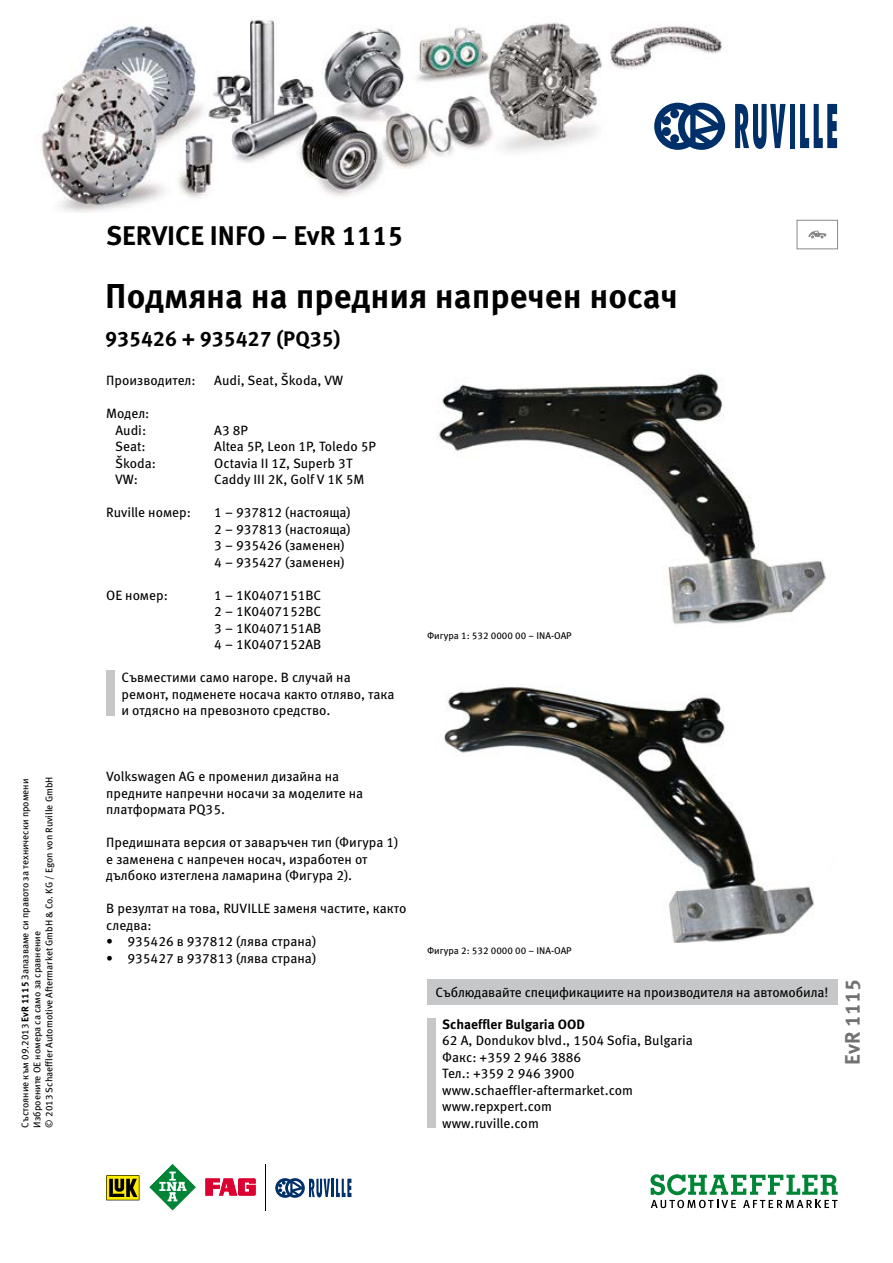
<style>
.page{position:relative;width:893px;height:1263px;background:#fff}
.page>*{position:absolute;margin:0;border:0;box-sizing:border-box;transform-origin:0 0}
.N-23{font:700 34.5px "Meta Pro";color:#000}
.t1{font:700 27px "Meta Pro";color:#000}
.N-14{font:700 21px "Meta Pro";color:#000}
.t2{font:700 21px "Meta Pro";color:#707172}
.Normal_9_11{font:13.5px/16.5px "Meta Pro";color:#000}
.Šedy_rameček{font:13.5px "Meta Pro";letter-spacing:-.01em;color:#000}
.Normal_9_11-2{font:700 13.5px "Meta Pro";color:#000}
.Obrazek{font:9.75px "Meta Pro";color:#000}
.s1{font-weight:700}
</style>
<div class="page">
<img style="left:438px;top:373px;width:388px;height:251px">
<img style="left:443px;top:687px;width:371px;height:256px">
<div style="left:106px;top:670px;width:9px;height:45px;background:#c6c7c8"></div>
<div style="left:427px;top:979px;width:411px;height:25px;background:#c6c7c8"></div>
<div style="left:427px;top:1018px;width:9px;height:110px;background:#c6c7c8"></div>
<div style="left:797px;top:220px;width:41px;height:29px;border:1px solid #87888a"></div>
<svg style="left:808px;top:231px;width:18px;height:7px"></svg>
<svg style="left:106px;top:1175px;width:33px;height:25px"></svg>
<svg style="left:149px;top:1164px;width:47px;height:47px"></svg>
<svg style="left:206px;top:1178px;width:50px;height:17px"></svg>
<hr style="left:265px;top:1164px;width:1px;height:46px;background:#000">
<svg style="left:275px;top:1178px;width:76px;height:20px"></svg>
<svg style="left:650px;top:1174px;width:188px;height:34px"></svg>
<img style="left:41px;top:17px;width:797px;height:196px">
<div style="left:789px;top:104px;width:5px;height:44px;background:#003069"></div>
<svg style="left:735px;top:104px;width:51px;height:45px"></svg>
<svg style="left:654px;top:103px;width:71px;height:47px"></svg>
<svg style="left:800px;top:104px;width:37px;height:44px"></svg>
<p class="Obrazek" style="left:42px;top:1127px;width:352px;rotate:-90deg">© 2013 Schaeffler Automotive Aftermarket GmbH &amp; Co. KG / Egon von Ruville GmbH</p>
<p class="Obrazek" style="left:18px;top:1127px;width:350px;rotate:-90deg">Състояние към 09.2013 <span class="s1">EvR 1115</span> Запазваме си правото за технически промени</p>
<p class="Obrazek" style="left:30px;top:1127px;width:198px;rotate:-90deg">Изброените ОЕ номера са само за сравнение</p>
<p class="t1" style="left:106px;top:214px;width:299px">SERVICE INFO – EvR 1115</p>
<p class="N-23" style="left:105px;top:269px;width:574px">Подмяна на предния напречен носач</p>
<p class="N-14" style="left:105px;top:323px;width:237px">935426 + 935427 (PQ35)</p>
<p class="Normal_9_11" style="left:106px;top:371px;width:91px">Производител:</p>
<p class="Normal_9_11" style="left:214px;top:371px;width:130px">Audi, Seat, Škoda, VW</p>
<p class="Normal_9_11" style="left:106px;top:404px;width:45px">Модел:</p>
<p class="Normal_9_11" style="left:115px;top:421px;width:32px">Audi:</p>
<p class="Normal_9_11" style="left:214px;top:421px;width:35px">A3 8P</p>
<p class="Normal_9_11" style="left:115px;top:437px;width:32px">Seat:</p>
<p class="Normal_9_11" style="left:214px;top:437px;width:163px">Altea 5P, Leon 1P, Toledo 5P</p>
<p class="Normal_9_11" style="left:115px;top:454px;width:42px">Škoda:</p>
<p class="Normal_9_11" style="left:214px;top:454px;width:140px">Octavia II 1Z, Superb 3T</p>
<p class="Normal_9_11" style="left:115px;top:470px;width:25px">VW:</p>
<p class="Normal_9_11" style="left:214px;top:470px;width:152px">Caddy III 2K, Golf V 1K 5M</p>
<p class="Normal_9_11" style="left:106px;top:503px;width:86px">Ruville номер:</p>
<p class="Normal_9_11" style="left:214px;top:503px;width:138px">1 – 937812 (настояща)</p>
<p class="Normal_9_11" style="left:214px;top:520px;width:138px">2 – 937813 (настояща)</p>
<p class="Normal_9_11" style="left:214px;top:536px;width:132px">3 – 935426 (заменен)</p>
<p class="Normal_9_11" style="left:214px;top:553px;width:132px">4 – 935427 (заменен)</p>
<p class="Normal_9_11" style="left:106px;top:586px;width:63px">OE номер:</p>
<p class="Normal_9_11" style="left:214px;top:586px;width:109px">1 – 1K0407151BC</p>
<p class="Normal_9_11" style="left:214px;top:602px;width:109px">2 – 1K0407152BC</p>
<p class="Normal_9_11" style="left:214px;top:619px;width:109px">3 – 1K0407151AB</p>
<p class="Normal_9_11" style="left:214px;top:635px;width:109px">4 – 1K0407152AB</p>
<p class="Normal_9_11" style="left:122px;top:668px;width:275px">Съвместими само нагоре. В случай на ремонт, подменете носача както отляво, така и отдясно на превозното средство.</p>
<p class="Obrazek" style="left:427px;top:628px;width:146px">Фигура 1: 532 0000 00 – INA-OAP</p>
<p class="Normal_9_11" style="left:106px;top:767px;width:258px">Volkswagen AG е променил дизайна на предните напречни носачи за моделите на платформата PQ35.</p>
<p class="Normal_9_11" style="left:106px;top:833px;width:294px">Предишната версия от заваръчен тип (Фигура 1) е заменена с напречен носач, изработен от дълбоко изтеглена ламарина (Фигура 2).</p>
<p class="Normal_9_11" style="left:106px;top:899px;width:302px">В резултат на това, RUVILLE заменя частите, както следва:</p>
<p class="Normal_9_11" style="left:106px;top:932px;width:211px">• 935426 в 937812 (лява страна)</p>
<p class="Normal_9_11" style="left:106px;top:949px;width:211px">• 935427 в 937813 (лява страна)</p>
<p class="Obrazek" style="left:427px;top:943px;width:146px">Фигура 2: 532 0000 00 – INA-OAP</p>
<p class="Šedy_rameček" style="left:436px;top:982px;width:394px">Съблюдавайте спецификациите на производителя на автомобила!</p>
<p class="Normal_9_11-2" style="left:442px;top:1014px;width:144px">Schaeffler Bulgaria OOD</p>
<p class="Normal_9_11" style="left:442px;top:1031px;width:252px">62 A, Dondukov blvd., 1504 Sofia, Bulgaria</p>
<p class="Normal_9_11" style="left:442px;top:1048px;width:140px">Факс: +359 2 946 3886</p>
<p class="Normal_9_11" style="left:442px;top:1064px;width:134px">Тел.: +359 2 946 3900</p>
<p class="Normal_9_11" style="left:442px;top:1081px;width:192px">www.schaeffler-aftermarket.com</p>
<p class="Normal_9_11" style="left:442px;top:1097px;width:111px">www.repxpert.com</p>
<p class="Normal_9_11" style="left:442px;top:1114px;width:98px">www.ruville.com</p>
<p class="t2" style="left:836px;top:1065px;width:87px;rotate:-90deg">EvR 1115</p>
</div>
